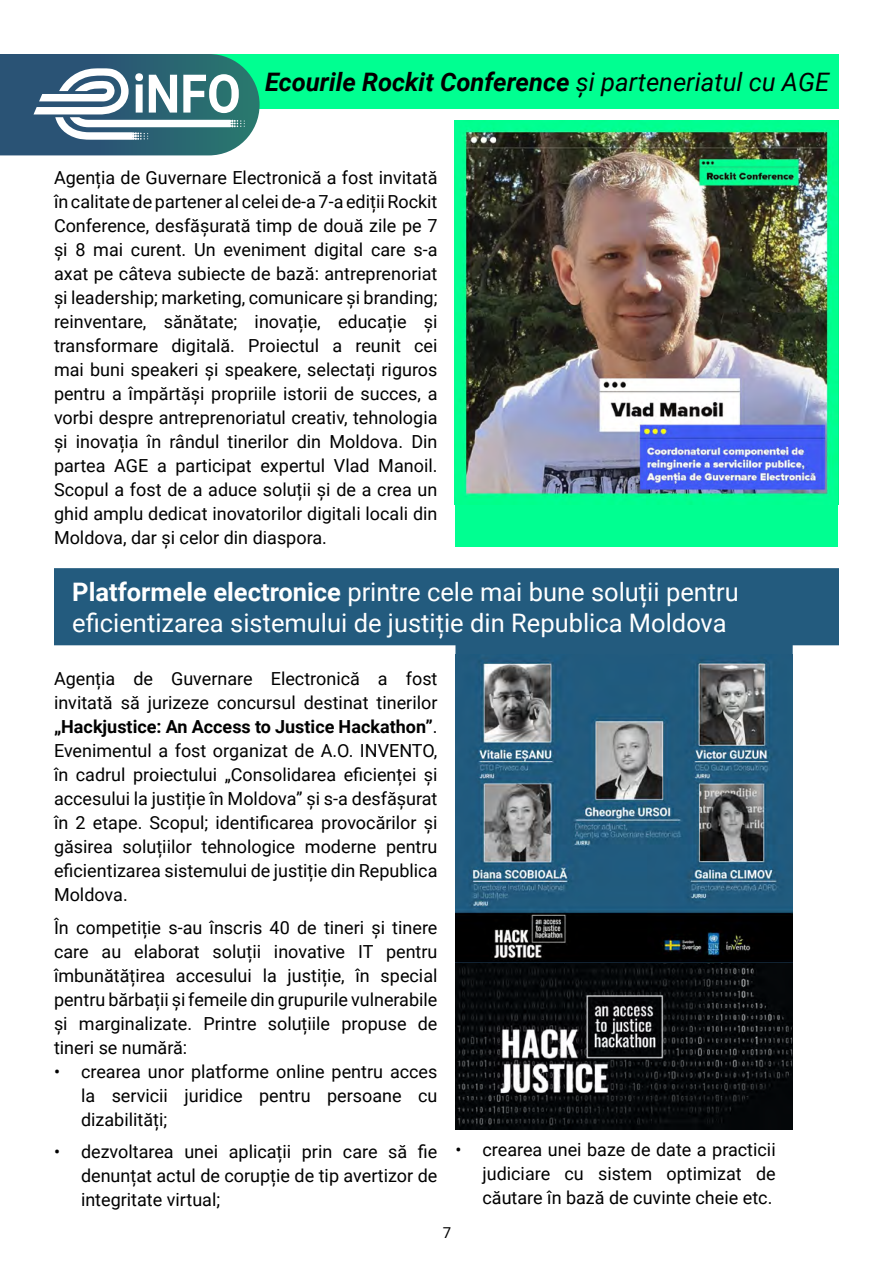
<style>
.page{position:relative;width:893px;height:1263px;background:#fff}
.page>*{position:absolute;margin:0;border:0;box-sizing:border-box;transform-origin:0 0}
.t1{font:25.5px/30.6px "Roboto";color:#fff}
.t2{font:italic 700 25.5px "Roboto";color:#000}
.t3{font:18px/24px "Roboto";color:#000;text-align:justify}
.t4{font:15px "Roboto";color:#000}
.s1{font-weight:400}
.s2{font-weight:700}
</style>
<div class="page">
<svg style="left:54px;top:568px;width:785px;height:86px;background:#306485"></svg>
<div style="left:54px;top:54px;width:785px;height:54px;background:#00ff91"></div>
<div style="left:455px;top:492px;width:383px;height:54px;background:#00ff91"></div>
<img style="left:455px;top:120px;width:384px;height:384px">
<svg style="left:0;top:54px;width:260px;height:101px;background:#5e8996"></svg>
<img style="left:455px;top:654px;width:338px;height:309px">
<img style="left:455px;top:963px;width:338px;height:167px">
<h1 class="t2" style="left:265px;top:64px;width:566px">Ecourile Rockit Conference <span class="s1">și parteneriatul cu AGE</span></h1>
<p class="t3" style="left:54px;top:165px;width:385px">Agenția de Guvernare Electronică a fost invitată în calitate de partener al celei de-a 7-a ediții Rockit Conference, desfășurată timp de două zile pe 7 și 8 mai curent. Un eveniment digital care s-a axat pe câteva subiecte de bază: antreprenoriat și leadership; marketing, comunicare și branding; reinventare, sănătate; inovație, educație și transformare digitală. Proiectul a reunit cei mai buni speakeri și speakere, selectați riguros pentru a împărtăși propriile istorii de succes, a vorbi despre antreprenoriatul creativ, tehnologia și inovația în rândul tinerilor din Moldova. Din partea AGE a participat expertul Vlad Manoil.<br>Scopul a fost de a aduce soluții și de a crea un ghid amplu dedicat inovatorilor digitali locali din Moldova, dar și celor din diaspora.</p>
<h1 class="t1" style="left:72px;top:576px;width:668px"><span class="s2">Platformele electronice</span> printre cele mai bune soluții pentru eficientizarea sistemului de justiție din Republica Moldova</h1>
<p class="t3" style="left:54px;top:666px;width:385px">Agenția de Guvernare Electronică a fost invitată să jurizeze concursul destinat tinerilor <span class="s2">„Hackjustice: An Access to Justice Hackathon”</span>.<br>Evenimentul a fost organizat de A.O. INVENTO, în cadrul proiectului „Consolidarea eficienței și accesului la justiție în Moldova” și s-a desfășurat în 2 etape. Scopul; identificarea provocărilor și găsirea soluțiilor tehnologice moderne pentru eficientizarea sistemului de justiție din Republica Moldova.</p>
<p class="t3" style="left:54px;top:915px;width:385px">În competiție s-au înscris 40 de tineri și tinere care au elaborat soluții inovative IT pentru îmbunătățirea accesului la justiție, în special pentru bărbații și femeile din grupurile vulnerabile și marginalizate. Printre soluțiile propuse de tineri se numără:</p>
<p class="t3" style="left:81px;top:1059px;width:358px;text-indent:-27px">• crearea unor platforme online pentru acces la servicii juridice pentru persoane cu dizabilități;</p>
<p class="t3" style="left:81px;top:1139px;width:358px;text-indent:-27px">• dezvoltarea unei aplicații prin care să fie denunțat actul de corupție de tip avertizor de integritate virtual;</p>
<p class="t3" style="left:482px;top:1137px;width:295px;text-indent:-27px">• crearea unei baze de date a practicii judiciare cu sistem optimizat de căutare în bază de cuvinte cheie etc.</p>
<p class="t4" style="left:443px;top:1222px;width:10px">7</p>
</div>
